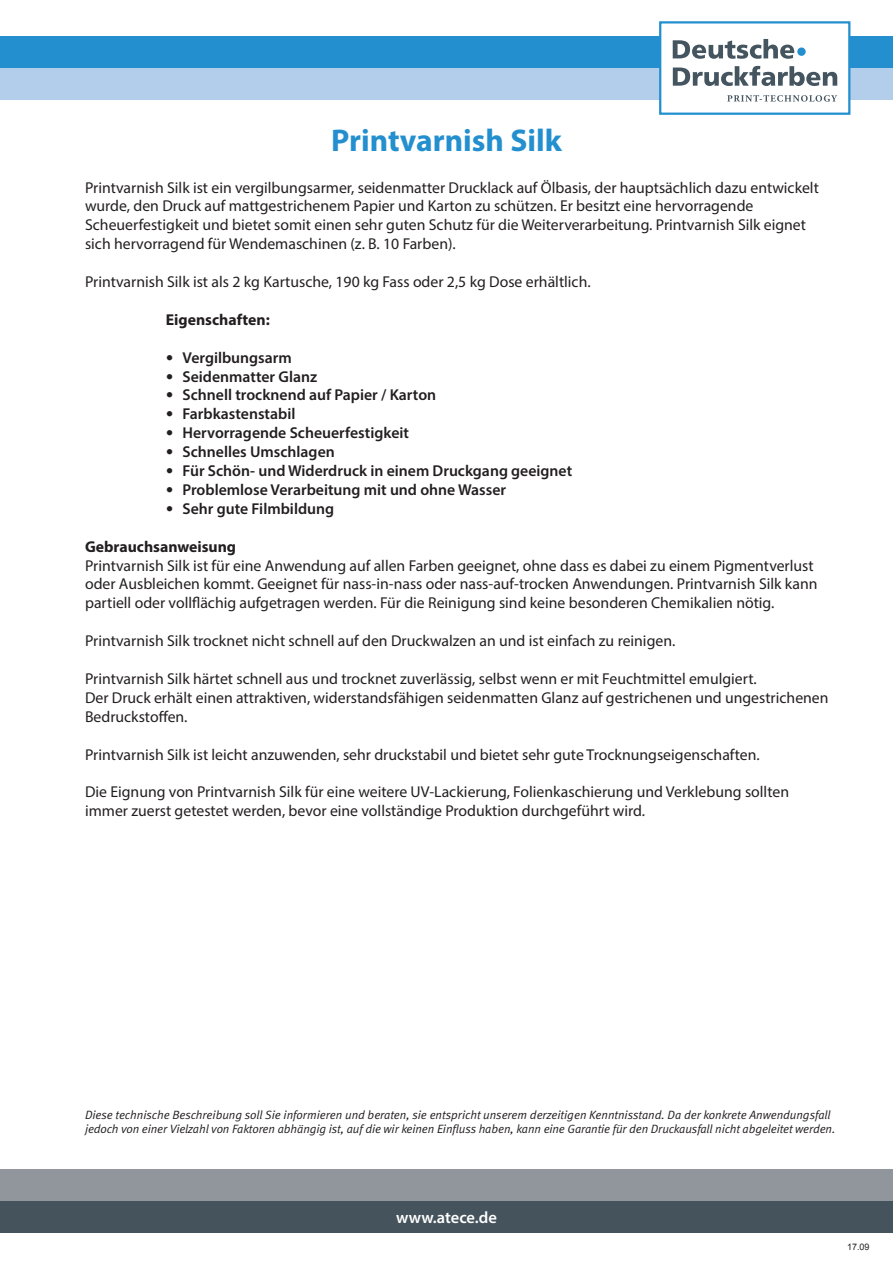
<style>
.page{position:relative;width:893px;height:1263px;background:#fff}
.page>*{position:absolute;margin:0;border:0;box-sizing:border-box;transform-origin:0 0}
.t1{font:700 31.5px "Myriad Pro";color:#238fcf}
.t2{font:600 16.5px "Myriad Pro";color:#fff}
.t3{font:15.75px/18.9px "Myriad Pro";color:#231f20}
.t4{font:600 15.75px "Myriad Pro";color:#231f20}
.t5{font:700 15.75px "Myriad Pro";color:#231f20}
.t6{font:italic 12px/14.4px "Meta Normal";letter-spacing:-.005em;color:#231f20}
.t7{font:9px "Arial";color:#231f20}
.s1{font-family:"Meta Normal";font-weight:400;font-size:15px}
</style>
<div class="page">
<div style="left:0;top:36px;width:893px;height:32px;background:#238fcf"></div>
<div style="left:0;top:1169px;width:893px;height:32px;background:#91959c"></div>
<div style="left:0;top:68px;width:893px;height:32px;background:#b3ceea"></div>
<div style="left:0;top:1201px;width:893px;height:32px;background:#45535c"></div>
<div style="left:659px;top:21px;width:191px;height:94px;background:#fff;border:2px solid #238fcf"></div>
<svg style="left:673px;top:66px;width:164px;height:20px"></svg>
<svg style="left:727px;top:95px;width:110px;height:7px"></svg>
<svg style="left:673px;top:39px;width:121px;height:20px"></svg>
<div style="left:797px;top:47px;width:9px;height:9px;background:#238fcf;border-radius:50%"></div>
<h1 class="t1" style="left:331px;top:120px;width:232px">Printvarnish Silk</h1>
<p class="t3" style="left:85px;top:178px;width:735px">Printvarnish Silk ist ein vergilbungsarmer, seidenmatter Drucklack auf Ölbasis, der hauptsächlich dazu entwickelt wurde, den Druck auf mattgestrichenem Papier und Karton zu schützen. Er besitzt eine hervorragende Scheuerfestigkeit und bietet somit einen sehr guten Schutz für die Weiterverarbeitung. Printvarnish Silk eignet sich hervorragend für Wendemaschinen (z. B. 10 Farben).</p>
<p class="t3" style="left:85px;top:272px;width:507px">Printvarnish Silk ist als 2 kg Kartusche, 190 kg Fass oder 2,5 kg Dose erhältlich.</p>
<p class="t5" style="left:166px;top:309px;width:105px">Eigenschaften:</p>
<p class="t4" style="left:166px;top:347px;width:127px"><span class="s1">•</span> Vergilbungsarm</p>
<p class="t4" style="left:166px;top:366px;width:153px"><span class="s1">•</span> Seidenmatter Glanz</p>
<p class="t4" style="left:166px;top:385px;width:272px"><span class="s1">•</span> Schnell trocknend auf Papier / Karton</p>
<p class="t4" style="left:166px;top:404px;width:131px"><span class="s1">•</span> Farbkastenstabil</p>
<p class="t4" style="left:166px;top:423px;width:245px"><span class="s1">•</span> Hervorragende Scheuerfestigkeit</p>
<p class="t4" style="left:166px;top:442px;width:170px"><span class="s1">•</span> Schnelles Umschlagen</p>
<p class="t4" style="left:166px;top:461px;width:408px"><span class="s1">•</span> Für Schön- und Widerdruck in einem Druckgang geeignet</p>
<p class="t4" style="left:166px;top:480px;width:342px"><span class="s1">•</span> Problemlose Verarbeitung mit und ohne Wasser</p>
<p class="t4" style="left:166px;top:499px;width:170px"><span class="s1">•</span> Sehr gute Filmbildung</p>
<p class="t5" style="left:85px;top:536px;width:153px">Gebrauchsanweisung</p>
<p class="t3" style="left:85px;top:556px;width:734px">Printvarnish Silk ist für eine Anwendung auf allen Farben geeignet, ohne dass es dabei zu einem Pigmentverlust oder Ausbleichen kommt. Geeignet für nass-in-nass oder nass-auf-trocken Anwendungen. Printvarnish Silk kann partiell oder vollflächig aufgetragen werden. Für die Reinigung sind keine besonderen Chemikalien nötig.</p>
<p class="t3" style="left:85px;top:631px;width:592px">Printvarnish Silk trocknet nicht schnell auf den Druckwalzen an und ist einfach zu reinigen.</p>
<p class="t3" style="left:85px;top:669px;width:745px">Printvarnish Silk härtet schnell aus und trocknet zuverlässig, selbst wenn er mit Feuchtmittel emulgiert.<br>Der Druck erhält einen attraktiven, widerstandsfähigen seidenmatten Glanz auf gestrichenen und ungestrichenen<br>Bedruckstoffen.</p>
<p class="t3" style="left:85px;top:745px;width:676px">Printvarnish Silk ist leicht anzuwenden, sehr druckstabil und bietet sehr gute Trocknungseigenschaften.</p>
<p class="t3" style="left:85px;top:782px;width:705px">Die Eignung von Printvarnish Silk für eine weitere UV-Lackierung, Folienkaschierung und Verklebung sollten immer zuerst getestet werden, bevor eine vollständige Produktion durchgeführt wird.</p>
<p class="t6" style="left:85px;top:1107px;width:752px">Diese technische Beschreibung soll Sie informieren und beraten, sie entspricht unserem derzeitigen Kenntnisstand. Da der konkrete Anwendungsfall jedoch von einer Vielzahl von Faktoren abhängig ist, auf die wir keinen Einfluss haben, kann eine Garantie für den Druckausfall nicht abgeleitet werden.</p>
<p class="t2" style="left:396px;top:1207px;width:102px">www.atece.de</p>
<p class="t7" style="left:847px;top:1241px;width:24px">17.09</p>
</div>
